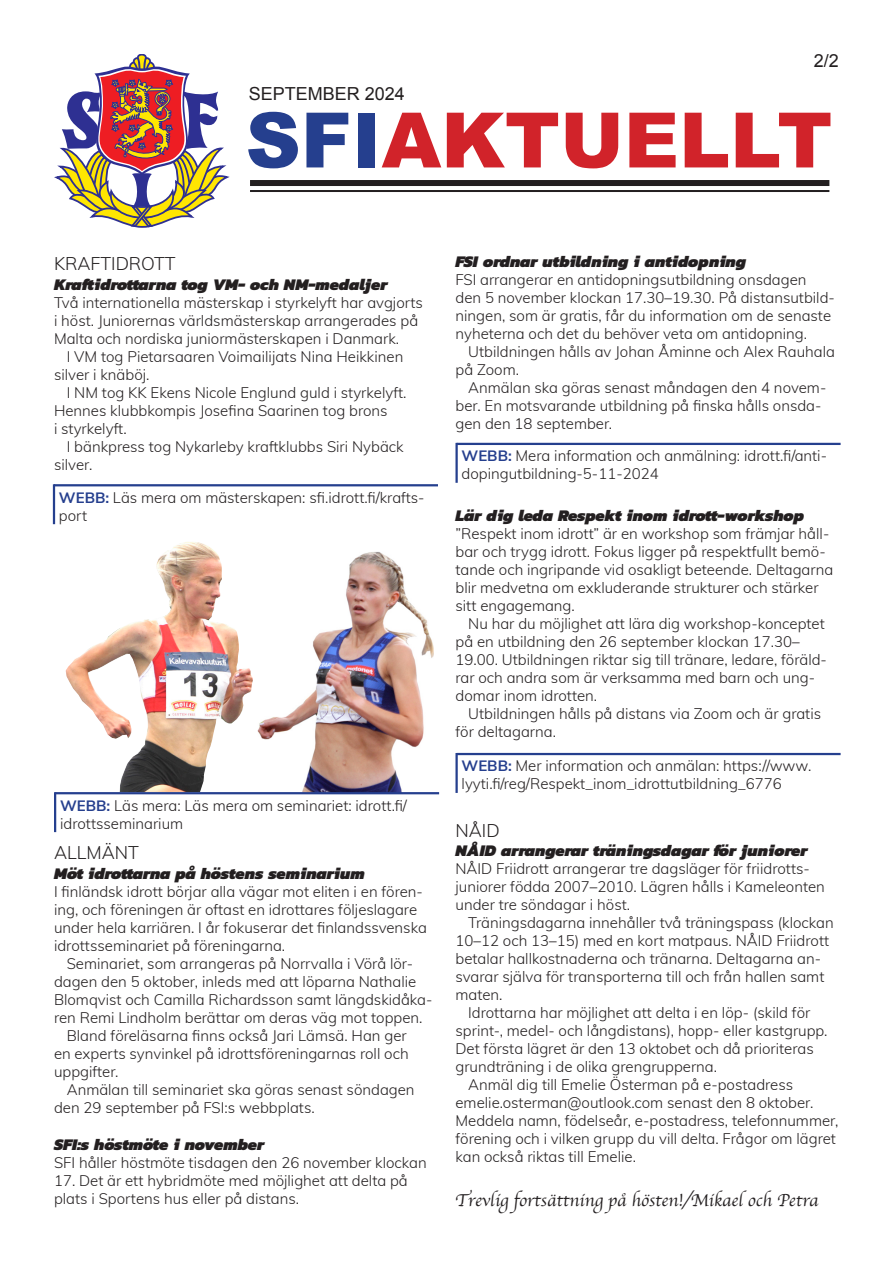
<style>
.page{position:relative;width:893px;height:1263px;background:#fff}
.page>*{position:absolute;margin:0;border:0;box-sizing:border-box;transform-origin:0 0}
.t1{font:900 76.5px "Arial";color:#d1232a}
.t2{font:18px "Apple Chancery";color:#231f20}
.t3{font:300 18px "Muli";color:#231f20}
.t4{font:18px "Arial";color:#231f20}
.t5{font:italic 900 16.5px "Kanit";color:#231f20}
.t6{font:300 15px/18px "Muli";color:#231f20}
.s1{color:#253f8e}
.s2{font-weight:700;color:#253f8e}
</style>
<div class="page">
<svg style="left:54px;top:54px;width:176px;height:174px"></svg>
<div style="left:250px;top:180px;width:579px;height:6px;background:#231f20"></div>
<hr style="left:250px;top:190px;width:579px;height:2px;background:#231f20">
<img style="left:257px;top:552px;width:176px;height:240px">
<img style="left:66px;top:542px;width:187px;height:250px">
<hr style="left:55px;top:792px;width:384px;height:2px;background:#253f8e">
<hr style="left:54px;top:792px;width:2px;height:40px;background:#253f8e">
<hr style="left:457px;top:443px;width:384px;height:2px;background:#253f8e">
<hr style="left:455px;top:443px;width:3px;height:40px;background:#253f8e">
<hr style="left:457px;top:753px;width:384px;height:2px;background:#253f8e">
<hr style="left:455px;top:753px;width:3px;height:40px;background:#253f8e">
<hr style="left:54px;top:484px;width:384px;height:2px;background:#253f8e">
<hr style="left:53px;top:484px;width:2px;height:40px;background:#253f8e">
<p class="t4" style="left:249px;top:82px;width:158px">SEPTEMBER 2024</p>
<p class="t4" style="left:814px;top:49px;width:27px">2/2</p>
<p class="t1" style="left:246px;top:85px;width:588px"><span class="s1">SFI</span>AKTUELLT</p>
<p class="t3" style="left:54px;top:251px;width:123px">KRAFTIDROTT</p>
<p class="t5" style="left:54px;top:271px;width:335px">Kraftidrottarna tog VM- och NM-medaljer</p>
<p class="t6" style="left:54px;top:293px;width:370px">Två internationella mästerskap i styrkelyft har avgjorts i höst. Juniorernas världsmästerskap arrangerades på<br>Malta och nordiska juniormästerskapen i Danmark.</p>
<p class="t6" style="left:54px;top:347px;width:351px;text-indent:13px">I VM tog Pietarsaaren Voimailijats Nina Heikkinen silver i knäböj.</p>
<p class="t6" style="left:54px;top:383px;width:354px;text-indent:13px">I NM tog KK Ekens Nicole Englund guld i styrkelyft.<br>Hennes klubbkompis Josefina Saarinen tog brons<br>i styrkelyft.</p>
<p class="t6" style="left:54px;top:437px;width:351px;text-indent:13px">I bänkpress tog Nykarleby kraftklubbs Siri Nybäck silver.</p>
<p class="t6" style="left:59px;top:487px;width:367px"><span class="s2">WEBB:</span> Läs mera om mästerskapen: sfi.idrott.fi/krafts&shy;port</p>
<p class="t6" style="left:60px;top:795px;width:348px"><span class="s2">WEBB:</span> Läs mera: Läs mera om seminariet: idrott.fi/ idrottsseminarium</p>
<p class="t3" style="left:54px;top:839px;width:86px">ALLMÄNT</p>
<p class="t5" style="left:54px;top:859px;width:312px">Möt idrottarna på höstens seminarium</p>
<p class="t6" style="left:54px;top:881px;width:374px">I finländsk idrott börjar alla vägar mot eliten i en fören&shy;ing, och föreningen är oftast en idrottares följeslagare under hela karriären. I år fokuserar det finlandssvenska idrottsseminariet på föreningarna.</p>
<p class="t6" style="left:54px;top:953px;width:380px;text-indent:13px">Seminariet, som arrangeras på Norrvalla i Vörå lör&shy;dagen den 5 oktober, inleds med att löparna Nathalie Blomqvist och Camilla Richardsson samt längdskidåka&shy;ren Remi Lindholm berättar om deras väg mot toppen.</p>
<p class="t6" style="left:54px;top:1025px;width:356px;text-indent:13px">Bland föreläsarna finns också Jari Lämsä. Han ger en experts synvinkel på idrottsföreningarnas roll och uppgifter.</p>
<p class="t6" style="left:54px;top:1079px;width:362px;text-indent:13px">Anmälan till seminariet ska göras senast söndagen den 29 september på FSI:s webbplats.</p>
<p class="t5" style="left:54px;top:1131px;width:212px">SFI:s höstmöte i november</p>
<p class="t6" style="left:54px;top:1153px;width:374px">SFI håller höstmöte tisdagen den 26 november klockan</p>
<p class="t6" style="left:54px;top:1171px;width:355px">17. Det är ett hybridmöte med möjlighet att delta på plats i Sportens hus eller på distans.</p>
<p class="t5" style="left:455px;top:248px;width:292px">FSI ordnar utbildning i antidopning</p>
<p class="t6" style="left:455px;top:270px;width:381px">FSI arrangerar en antidopningsutbildning onsdagen den 5 november klockan 17.30–19.30. På distansutbild&shy;ningen, som är gratis, får du information om de senaste nyheterna och det du behöver veta om antidopning.</p>
<p class="t6" style="left:455px;top:342px;width:381px;text-indent:13px">Utbildningen hålls av Johan Åminne och Alex Rauhala på Zoom.</p>
<p class="t6" style="left:455px;top:378px;width:372px;text-indent:13px">Anmälan ska göras senast måndagen den 4 novem&shy;ber. En motsvarande utbildning på finska hålls onsda&shy;gen den 18 september.</p>
<p class="t6" style="left:462px;top:446px;width:367px"><span class="s2">WEBB:</span> Mera information och anmälning: idrott.fi/anti&shy;dopingutbildning-5-11-2024</p>
<p class="t5" style="left:455px;top:502px;width:350px">Lär dig leda Respekt inom idrott-workshop</p>
<p class="t6" style="left:455px;top:524px;width:379px">”Respekt inom idrott” är en workshop som främjar håll&shy;bar och trygg idrott. Fokus ligger på respektfullt bemö&shy;tande och ingripande vid osakligt beteende. Deltagarna blir medvetna om exkluderande strukturer och stärker sitt engagemang.</p>
<p class="t6" style="left:455px;top:614px;width:373px;text-indent:13px">Nu har du möjlighet att lära dig workshop-konceptet på en utbildning den 26 september klockan 17.30– 19.00. Utbildningen riktar sig till tränare, ledare, föräld&shy;rar och andra som är verksamma med barn och ung&shy;domar inom idrotten.</p>
<p class="t6" style="left:455px;top:704px;width:367px;text-indent:13px">Utbildningen hålls på distans via Zoom och är gratis för deltagarna.</p>
<p class="t6" style="left:462px;top:756px;width:351px"><span class="s2">WEBB:</span> Mer information och anmälan: https://www. lyyti.fi/reg/Respekt_inom_idrottutbildning_6776</p>
<p class="t3" style="left:455px;top:817px;width:46px">NÅID</p>
<p class="t5" style="left:455px;top:837px;width:354px">NÅID arrangerar träningsdagar för juniorer</p>
<p class="t6" style="left:455px;top:859px;width:371px">NÅID Friidrott arrangerar tre dagsläger för friidrotts&shy;juniorer födda 2007–2010. Lägren hålls i Kameleonten under tre söndagar i höst.</p>
<p class="t6" style="left:455px;top:913px;width:380px;text-indent:13px">Träningsdagarna innehåller två träningspass (klockan 10–12 och 13–15) med en kort matpaus. NÅID Friidrott betalar hallkostnaderna och tränarna. Deltagarna an&shy;svarar själva för transporterna till och från hallen samt maten.</p>
<p class="t6" style="left:455px;top:1003px;width:374px;text-indent:13px">Idrottarna har möjlighet att delta i en löp- (skild för sprint-, medel- och långdistans), hopp- eller kastgrupp.<br>Det första lägret är den 13 oktobet och då prioriteras grundträning i de olika grengrupperna.</p>
<p class="t6" style="left:455px;top:1075px;width:384px;text-indent:13px">Anmäl dig till Emelie Österman på e-postadress emelie.osterman@outlook.com senast den 8 oktober.<br>Meddela namn, födelseår, e-postadress, telefonnummer, förening och i vilken grupp du vill delta. Frågor om lägret kan också riktas till Emelie.</p>
<p class="t2" style="left:455px;top:1186px;width:365px">Trevlig fortsättning på hösten!/Mikael och Petra</p>
</div>
